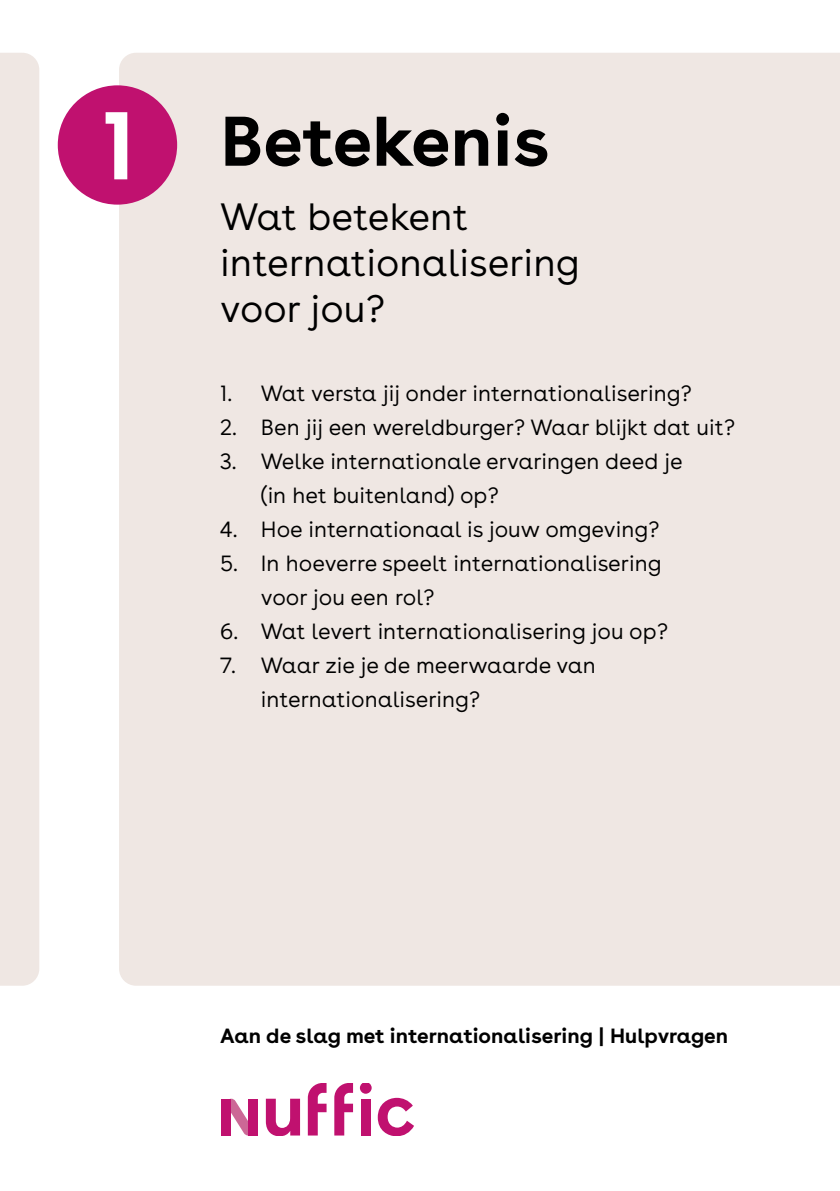
<style>
.page{position:relative;width:840px;height:1191px;background:#fff}
.page>*{position:absolute;margin:0;border:0;box-sizing:border-box;transform-origin:0 0}
.t1{font:700 96px "Buenos Aires";color:#fff}
.t2{font:700 70px "Buenos Aires";color:#000}
.t3{font:300 38px/45.6px "Buenos Aires";color:#000}
.t4{font:300 22px/34px "Buenos Aires";color:#000}
.t5{font:700 20.6px "Buenos Aires";color:#000}
</style>
<div class="page">
<div style="left:119px;top:53px;width:720px;height:932px;background:#efe7e3"></div>
<div style="left:0;top:53px;width:39px;height:932px;background:#efe7e3"></div>
<div style="left:58px;top:85px;width:119px;height:120px;background:#c0116f;border-radius:50%"></div>
<svg style="left:231px;top:1098px;width:17px;height:37px"></svg>
<div style="left:248px;top:1098px;width:10px;height:37px;background:#c0116f"></div>
<div style="left:221px;top:1098px;width:10px;height:37px;background:#c0116f"></div>
<div style="left:360px;top:1083px;width:11px;height:10px;background:#c0116f;border-radius:50%"></div>
<div style="left:360px;top:1098px;width:10px;height:37px;background:#c0116f"></div>
<svg style="left:377px;top:1097px;width:37px;height:38px"></svg>
<svg style="left:266px;top:1098px;width:34px;height:37px"></svg>
<svg style="left:307px;top:1083px;width:19px;height:52px"></svg>
<svg style="left:334px;top:1083px;width:19px;height:52px"></svg>
<h1 class="t1" style="left:103px;top:88px;width:34px">1</h1>
<h2 class="t2" style="left:220px;top:99px;width:330px">Betekenis</h2>
<h3 class="t3" style="left:220px;top:196px;width:360px">Wat betekent internationalisering voor jou?</h3>
<p class="t4" style="left:220px;top:378px;width:473px">1. Wat versta jij onder internationalisering?</p>
<p class="t4" style="left:220px;top:412px;width:516px">2. Ben jij een wereldburger? Waar blijkt dat uit?</p>
<p class="t4" style="left:261px;top:446px;width:423px;text-indent:-41px">3. Welke internationale ervaringen deed je (in het buitenland) op?</p>
<p class="t4" style="left:220px;top:513px;width:441px">4. Hoe internationaal is jouw omgeving?</p>
<p class="t4" style="left:261px;top:547px;width:402px;text-indent:-41px">5. In hoeverre speelt internationalisering voor jou een rol?</p>
<p class="t4" style="left:220px;top:615px;width:449px">6. Wat levert internationalisering jou op?</p>
<p class="t4" style="left:261px;top:649px;width:336px;text-indent:-41px">7. Waar zie je de meerwaarde van internationalisering?</p>
<p class="t5" style="left:220px;top:1023px;width:509px">Aan de slag met internationalisering | Hulpvragen</p>
</div>
